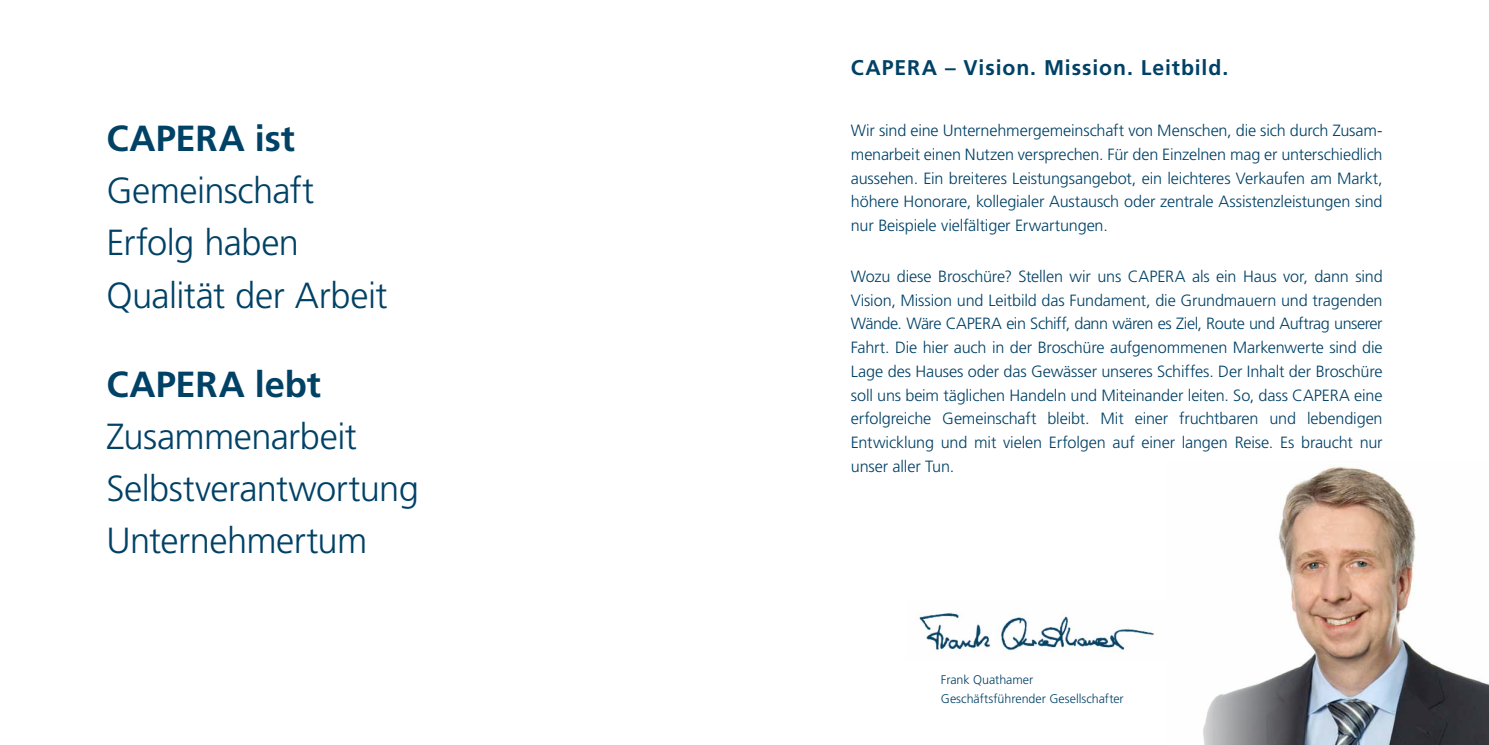
<style>
.page{position:relative;width:1489px;height:745px;background:#fff}
.page>*{position:absolute;margin:0;border:0;box-sizing:border-box;transform-origin:0 0}
.t1{font:300 36.25px/52.1px "Frutiger LT Std";letter-spacing:-.015em;color:#004166}
.t2{font:700 36.25px "Frutiger LT Std";letter-spacing:-.005em;color:#004166}
.t3{font:700 21.25px "Frutiger LT Std";letter-spacing:.045em;color:#004166}
.t4{font:300 16.25px/23.8px "Frutiger LT Std";letter-spacing:-.01em;color:#004166;text-align:justify}
.t5{font:300 12.5px/19.4px "Frutiger LT Std";letter-spacing:-.005em;color:#004166}
</style>
<div class="page">
<img style="left:1299px;top:466px;width:189px;height:278px">
<svg style="left:1203px;top:483px;width:106px;height:261px"></svg>
<img style="left:918px;top:612px;width:241px;height:41px">
<h1 class="t2" style="left:106px;top:117px;width:190px">CAPERA ist</h1>
<h1 class="t1" style="left:106px;top:165px;width:283px">Gemeinschaft<br>Erfolg haben<br>Qualität der Arbeit</h1>
<h1 class="t2" style="left:106px;top:363px;width:216px">CAPERA lebt</h1>
<h1 class="t1" style="left:106px;top:410px;width:314px">Zusammenarbeit<br>Selbstverantwortung<br>Unternehmertum</h1>
<h2 class="t3" style="left:850px;top:55px;width:379px">CAPERA – Vision. Mission. Leitbild.</h2>
<p class="t4" style="left:850px;top:119px;width:533px">Wir sind eine Unternehmergemeinschaft von Menschen, die sich durch Zusam&shy;menarbeit einen Nutzen versprechen. Für den Einzelnen mag er unterschiedlich aussehen. Ein breiteres Leistungsangebot, ein leichteres Verkaufen am Markt, höhere Honorare, kollegialer Austausch oder zentrale Assistenzleistungen sind nur Beispiele vielfältiger Erwartungen.</p>
<p class="t4" style="left:850px;top:264px;width:533px">Wozu diese Broschüre? Stellen wir uns CAPERA als ein Haus vor, dann sind Vision, Mission und Leitbild das Fundament, die Grundmauern und tragenden Wände. Wäre CAPERA ein Schiff, dann wären es Ziel, Route und Auftrag unserer Fahrt. Die hier auch in der Broschüre aufgenommenen Markenwerte sind die Lage des Hauses oder das Gewässer unseres Schiffes. Der Inhalt der Broschüre soll uns beim täglichen Handeln und Miteinander leiten. So, dass CAPERA eine erfolgreiche Gemeinschaft bleibt. Mit einer fruchtbaren und lebendigen Entwicklung und mit vielen Erfolgen auf einer langen Reise. Es braucht nur unser aller Tun.</p>
<p class="t5" style="left:940px;top:669px;width:184px">Frank Quathamer<br>Geschäftsführender Gesellschafter</p>
</div>
